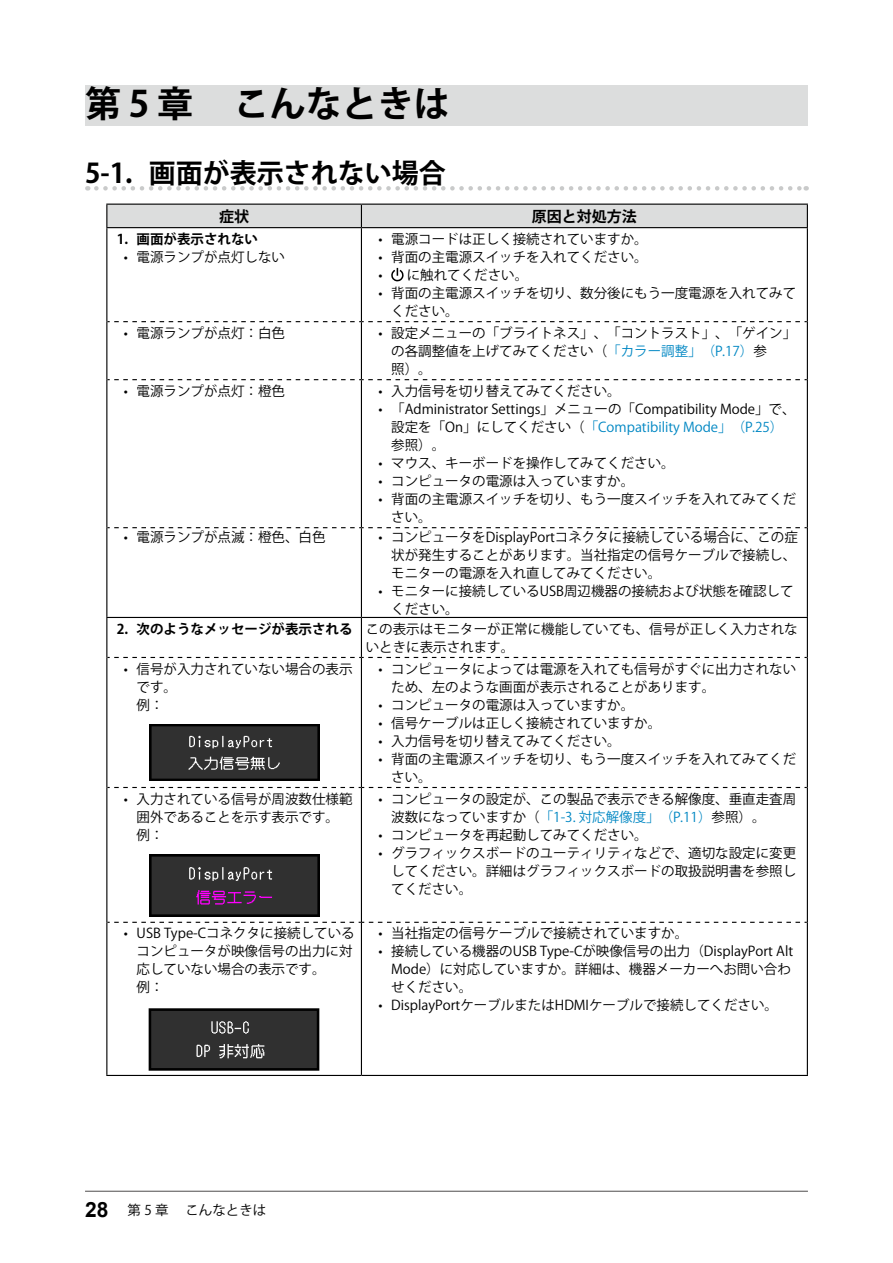
<style>
.page{position:relative;width:893px;height:1263px;background:#fff}
.page>*{position:absolute;margin:0;border:0;box-sizing:border-box;transform-origin:0 0}
.t1{font:700 36px "Koz Go Pro";color:#000}
.t2{font:700 27px "Koz Go Pro";color:#000}
.t3{font:700 15px "Koz Go Pro";color:#000}
.t4{font:13.5px/18px "Koz Go Pro";color:#000}
.t5{font:700 13.5px "Koz Go Pro";color:#000}
.s1{color:#0087c3}
.s2{font-weight:700}
.s3{font-family:"Arial";font-weight:700;font-size:21px}
</style>
<div class="page">
<div style="left:85px;top:85px;width:723px;height:40px;background:#dcdddd"></div>
<svg style="left:96px;top:186px;width:711px;height:5px"></svg>
<svg style="left:107px;top:787px;width:700px;height:1px"></svg>
<hr style="left:106px;top:787px;width:1px;height:135px;background:#000">
<hr style="left:807px;top:787px;width:1px;height:135px;background:#000">
<hr style="left:106px;top:922px;width:1px;height:153px;background:#000">
<hr style="left:807px;top:922px;width:1px;height:153px;background:#000">
<hr style="left:106px;top:1075px;width:255px;height:1px;background:#000">
<hr style="left:361px;top:1075px;width:447px;height:1px;background:#000">
<svg style="left:107px;top:922px;width:700px;height:1px"></svg>
<div style="left:106px;top:204px;width:702px;height:24px;background:#dcdddd"></div>
<hr style="left:361px;top:204px;width:447px;height:1px;background:#000">
<hr style="left:361px;top:227px;width:447px;height:1px;background:#000">
<hr style="left:106px;top:228px;width:1px;height:94px;background:#000">
<hr style="left:361px;top:228px;width:1px;height:93px;background:#000">
<hr style="left:807px;top:228px;width:1px;height:94px;background:#000">
<hr style="left:106px;top:322px;width:1px;height:58px;background:#000">
<hr style="left:361px;top:322px;width:1px;height:57px;background:#000">
<hr style="left:807px;top:322px;width:1px;height:58px;background:#000">
<svg style="left:107px;top:321px;width:700px;height:1px"></svg>
<hr style="left:106px;top:380px;width:1px;height:148px;background:#000">
<hr style="left:361px;top:380px;width:1px;height:147px;background:#000">
<hr style="left:807px;top:380px;width:1px;height:148px;background:#000">
<svg style="left:107px;top:379px;width:700px;height:1px"></svg>
<hr style="left:106px;top:528px;width:1px;height:89px;background:#000">
<hr style="left:361px;top:528px;width:1px;height:89px;background:#000">
<hr style="left:807px;top:528px;width:1px;height:89px;background:#000">
<svg style="left:107px;top:527px;width:700px;height:1px"></svg>
<hr style="left:106px;top:618px;width:1px;height:39px;background:#000">
<hr style="left:106px;top:617px;width:255px;height:1px;background:#000">
<hr style="left:361px;top:618px;width:1px;height:39px;background:#000">
<hr style="left:807px;top:618px;width:1px;height:39px;background:#000">
<hr style="left:361px;top:617px;width:447px;height:1px;background:#000">
<hr style="left:106px;top:657px;width:1px;height:130px;background:#000">
<hr style="left:361px;top:658px;width:1px;height:129px;background:#000">
<hr style="left:361px;top:787px;width:1px;height:135px;background:#000">
<hr style="left:361px;top:922px;width:1px;height:153px;background:#000">
<hr style="left:807px;top:657px;width:1px;height:130px;background:#000">
<svg style="left:107px;top:657px;width:700px;height:1px"></svg>
<svg style="left:391px;top:268px;width:13px;height:13px"></svg>
<img style="left:149px;top:724px;width:170px;height:56px">
<img style="left:149px;top:854px;width:170px;height:62px">
<img style="left:148px;top:1008px;width:172px;height:63px">
<hr style="left:85px;top:1191px;width:723px;height:1px;background:#595757">
<h1 class="t1" style="left:85px;top:80px;width:366px">第 5 章 こんなときは</h1>
<h2 class="t2" style="left:85px;top:156px;width:362px">5-1. 画面が表示されない場合</h2>
<p class="t3" style="left:219px;top:206px;width:31px">症状</p>
<p class="t3" style="left:532px;top:206px;width:106px">原因と対処方法</p>
<p class="t5" style="left:117px;top:230px;width:143px">1. 画面が表示されない</p>
<p class="t4" style="left:124px;top:248px;width:163px">• 電源ランプが点灯しない</p>
<p class="t4" style="left:378px;top:230px;width:271px">• 電源コードは正しく接続されていますか。</p>
<p class="t4" style="left:378px;top:248px;width:271px">• 背面の主電源スイッチを入れてください。</p>
<p class="t4" style="left:378px;top:266px;width:151px">• に触れてください。</p>
<p class="t4" style="left:391px;top:284px;width:406px;text-indent:-13px">• 背面の主電源スイッチを切り、数分後にもう一度電源を入れてみてください。</p>
<p class="t4" style="left:124px;top:324px;width:163px">• 電源ランプが点灯：白色</p>
<p class="t4" style="left:391px;top:324px;width:407px;text-indent:-13px">• 設定メニューの「ブライトネス」、「コントラスト」、「ゲイン」の各調整値を上げてみてください（<span class="s1">「カラー調整」（P.17）</span>参<br>照）。</p>
<p class="t4" style="left:124px;top:382px;width:163px">• 電源ランプが点灯：橙色</p>
<p class="t4" style="left:378px;top:382px;width:244px">• 入力信号を切り替えてみてください。</p>
<p class="t4" style="left:391px;top:400px;width:406px;text-indent:-13px">• 「Administrator Settings」メニューの「Compatibility Mode」で、設定を「On」にしてください（<span class="s1">「Compatibility Mode」（P.25）</span>参照）。</p>
<p class="t4" style="left:378px;top:454px;width:298px">• マウス、キーボードを操作してみてください。</p>
<p class="t4" style="left:378px;top:472px;width:257px">• コンピュータの電源は入っていますか。</p>
<p class="t4" style="left:391px;top:490px;width:407px;text-indent:-13px">• 背面の主電源スイッチを切り、もう一度スイッチを入れてみてください。</p>
<p class="t4" style="left:124px;top:528px;width:203px">• 電源ランプが点滅：橙色、白色</p>
<p class="t4" style="left:391px;top:528px;width:408px;text-indent:-13px">• コンピュータをDisplayPortコネクタに接続している場合に、この症状が発生することがあります。当社指定の信号ケーブルで接続し、モニターの電源を入れ直してみてください。</p>
<p class="t4" style="left:391px;top:582px;width:404px;text-indent:-13px">• モニターに接続しているUSB周辺機器の接続および状態を確認してください。</p>
<p class="t4" style="left:366px;top:620px;width:434px;text-indent:-249px"><span class="s2">2. 次のようなメッセージが表示される</span> この表示はモニターが正常に機能していても、信号が正しく入力されないときに表示されます。</p>
<p class="t4" style="left:137px;top:660px;width:217px;text-indent:-13px">• 信号が入力されていない場合の表示です。<br>例：</p>
<p class="t4" style="left:391px;top:660px;width:407px;text-indent:-13px">• コンピュータによっては電源を入れても信号がすぐに出力されないため、左のような画面が表示されることがあります。</p>
<p class="t4" style="left:378px;top:696px;width:257px">• コンピュータの電源は入っていますか。</p>
<p class="t4" style="left:378px;top:714px;width:284px">• 信号ケーブルは正しく接続されていますか。</p>
<p class="t4" style="left:378px;top:732px;width:244px">• 入力信号を切り替えてみてください。</p>
<p class="t4" style="left:391px;top:750px;width:407px;text-indent:-13px">• 背面の主電源スイッチを切り、もう一度スイッチを入れてみてください。</p>
<p class="t4" style="left:137px;top:790px;width:217px;text-indent:-13px">• 入力されている信号が周波数仕様範囲外であることを示す表示です。例：</p>
<p class="t4" style="left:391px;top:790px;width:407px;text-indent:-13px">• コンピュータの設定が、この製品で表示できる解像度、垂直走査周波数になっていますか（<span class="s1">「1-3. 対応解像度」（P.11）</span>参照）。</p>
<p class="t4" style="left:378px;top:826px;width:271px">• コンピュータを再起動してみてください。</p>
<p class="t4" style="left:391px;top:844px;width:407px;text-align:justify;text-indent:-13px">• グラフィックスボードのユーティリティなどで、適切な設定に変更してください。詳細はグラフィックスボードの取扱説明書を参照してください。</p>
<p class="t4" style="left:137px;top:925px;width:220px;text-indent:-13px">• USB Type-Cコネクタに接続しているコンピュータが映像信号の出力に対応していない場合の表示です。<br>例：</p>
<p class="t4" style="left:378px;top:925px;width:311px">• 当社指定の信号ケーブルで接続されていますか。</p>
<p class="t4" style="left:391px;top:943px;width:403px;text-indent:-13px">• 接続している機器のUSB Type-Cが映像信号の出力（DisplayPort Alt<br>Mode）に対応していますか。詳細は、機器メーカーへお問い合わせください。</p>
<p class="t4" style="left:378px;top:997px;width:401px">• DisplayPortケーブルまたはHDMIケーブルで接続してください。</p>
<p class="t4" style="left:85px;top:1202px;width:183px"><span class="s3">28</span> 第 5 章　こんなときは</p>
</div>
